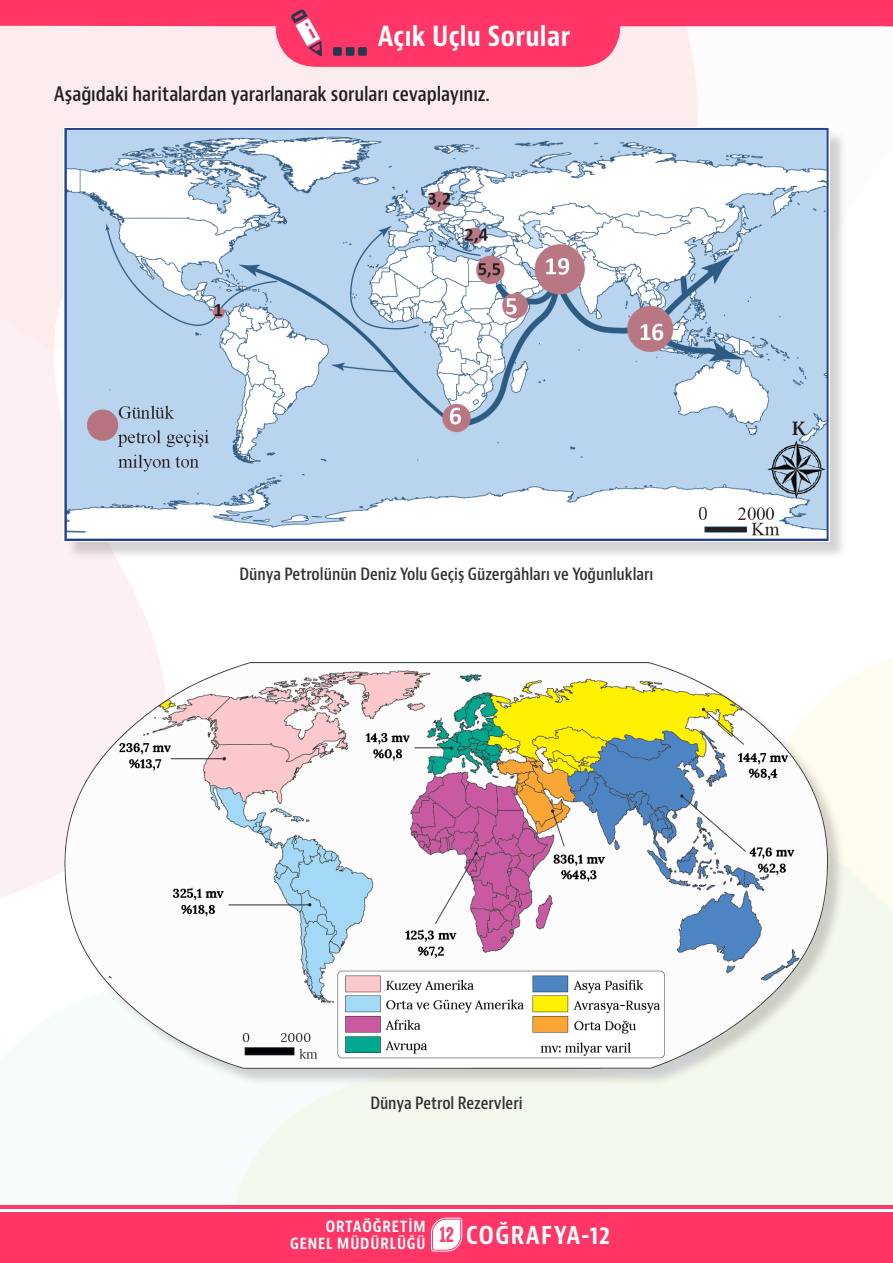
<style>
.page{position:relative;width:893px;height:1263px;background:#fff}
.page>*{position:absolute;margin:0;border:0;box-sizing:border-box;transform-origin:0 0}
.etkinlikadı{font:700 condensed 27px "Bernino Sans";letter-spacing:.015em;color:#fff}
.t1{font:700 condensed 24px "Bernino Sans";letter-spacing:.055em;color:#fff}
.alt_baslik{font:600 condensed 19.5px "Bernino Sans";letter-spacing:-.005em;color:#231f20}
.SEMİBOLD_METİN_GİRİN{font:600 condensed 16.5px "Bernino Sans";color:#333}
.t2{font:700 condensed 15px/17.2px "Bernino Sans";letter-spacing:.06em;color:#fff;text-align:right}
.s1{font-family:"High Voltage Rough";font-weight:400;font-stretch:normal;font-size:19.5px;color:#ff3666}
</style>
<div class="page">
<div style="left:0;top:67px;width:608px;height:7px;background:#fdecee"></div>
<hr style="left:0;top:1205px;width:893px;height:4px;background:#ff3666">
<div style="left:0;top:1212px;width:893px;height:51px;background:#ff3666"></div>
<svg style="left:0;top:0;width:893px;height:67px;background:#fe809e"></svg>
<svg style="left:430px;top:1217px;width:33px;height:35px"></svg>
<svg style="left:333px;top:47px;width:34px;height:9px"></svg>
<svg style="left:291px;top:9px;width:31px;height:47px"></svg>
<div style="left:66px;top:130px;width:782px;height:430px;background:#231f20;opacity:.2"></div>
<img style="left:64px;top:128px;width:765px;height:413px">
<div style="left:67px;top:664px;width:779px;height:423px;background:#231f20;opacity:.2"></div>
<img style="left:64px;top:661px;width:765px;height:409px">
<p class="etkinlikadı" style="left:378px;top:20px;width:194px">Açık Uçlu Sorular</p>
<p class="alt_baslik" style="left:54px;top:82px;width:437px">Aşağıdaki haritalardan yararlanarak soruları cevaplayınız.</p>
<p class="SEMİBOLD_METİN_GİRİN" style="left:240px;top:564px;width:415px">Dünya Petrolünün Deniz Yolu Geçiş Güzergâhları ve Yoğunlukları</p>
<p class="SEMİBOLD_METİN_GİRİN" style="left:370px;top:1093px;width:154px">Dünya Petrol Rezervleri</p>
<p class="t2" style="left:290px;top:1218px;width:137px">ORTAÖĞRETİM<br>GENEL MÜDÜRLÜĞÜ</p>
<h2 class="t1" style="left:439px;top:1221px;width:173px"><span class="s1">12</span> COĞRAFYA-12</h2>
</div>
